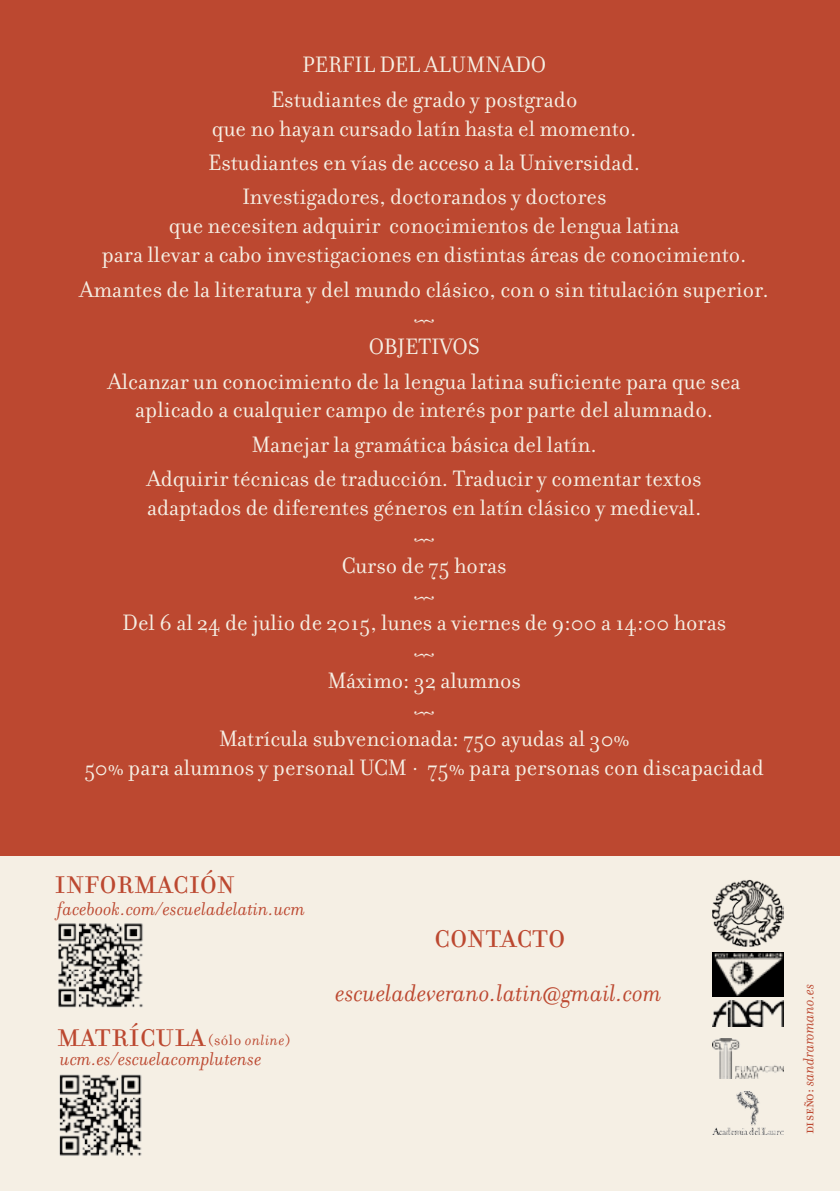
<style>
.page{position:relative;width:840px;height:1191px;background:#fff}
.page>*{position:absolute;margin:0;border:0;box-sizing:border-box;transform-origin:0 0}
.t1{font:italic 26px "Filosofia OT";color:#bc4830}
.t2{font:26px "Filosofia Unicase OT";letter-spacing:.03em;color:#bc4830}
.t3{font:24px/28.8px "Filosofia OT";color:#f5efe4;text-align:center}
.t4{font:italic 20px "Filosofia OT";color:#bc4830}
.t5{font:italic 16px "Filosofia OT";letter-spacing:-.005em;color:#bc4830}
.t6{font:16px "Filosofia OT";color:#bc4830}
.s1{font-style:italic}
.s2{font-style:normal}
</style>
<div class="page">
<div style="left:0;top:0;width:839px;height:1191px;background:#bc4830"></div>
<div style="left:0;top:856px;width:839px;height:335px;background:#f5efe4"></div>
<img style="left:58px;top:923px;width:85px;height:85px">
<img style="left:59px;top:1074px;width:83px;height:82px">
<img style="left:712px;top:952px;width:70px;height:44px">
<img style="left:712px;top:1001px;width:70px;height:25px">
<img style="left:712px;top:879px;width:70px;height:68px">
<img style="left:712px;top:1038px;width:70px;height:40px">
<img style="left:713px;top:1091px;width:69px;height:43px">
<p class="t3" style="left:271px;top:48px;width:308px;line-height:34.4px">PERFIL DEL ALUMNADO<br>Estudiantes de grado y postgrado</p>
<p class="t3" style="left:208px;top:111px;width:433px;line-height:34.4px">que no hayan cursado latín hasta el momento.<br>Estudiantes en vías de acceso a la Universidad.<br>Investigadores, doctorandos y doctores</p>
<p class="t3" style="left:102px;top:212px;width:646px">que necesiten adquirir conocimientos de lengua latina<br>para llevar a cabo investigaciones en distintas áreas de conocimiento.</p>
<p class="t3" style="left:80px;top:275px;width:690px">Amantes de la literatura y del mundo clásico, con o sin titulación superior. -<br>OBJETIVOS</p>
<p class="t3" style="left:108px;top:367px;width:633px">Alcanzar un conocimiento de la lengua latina suficiente para que sea aplicado a cualquier campo de interés por parte del alumnado.</p>
<p class="t3" style="left:147px;top:427px;width:556px;line-height:34.4px">Manejar la gramática básica del latín.<br>Adquirir técnicas de traducción. Traducir y comentar textos</p>
<p class="t3" style="left:84px;top:493px;width:680px">adaptados de diferentes géneros en latín clásico y medieval.<br>-<br>Curso de 75 horas<br>-<br>Del 6 al 24 de julio de 2015, lunes a viernes de 9:00 a 14:00 horas<br>-<br>Máximo: 32 alumnos<br>-<br>Matrícula subvencionada: 750 ayudas al 30%<br>50% para alumnos y personal UCM · 75% para personas con discapacidad</p>
<p class="t2" style="left:55px;top:869px;width:181px">INFORMACIÓN</p>
<p class="t4" style="left:57px;top:897px;width:249px">facebook.com/escueladelatin.ucm</p>
<p class="t2" style="left:57px;top:1022px;width:149px">MATRÍCULA</p>
<p class="t4" style="left:60px;top:1048px;width:203px">ucm.es/escuelacomplutense</p>
<p class="t6" style="left:208px;top:1031px;width:84px">(sólo <span class="s1">online</span>)</p>
<p class="t2" style="left:434px;top:923px;width:132px">CONTACTO</p>
<p class="t1" style="left:335px;top:978px;width:328px">escueladeverano.latin@gmail.com</p>
<p class="t5" style="left:799px;top:1134px;width:152px;rotate:-90deg"><span class="s2">diseño:</span> sandraromano.es</p>
</div>
